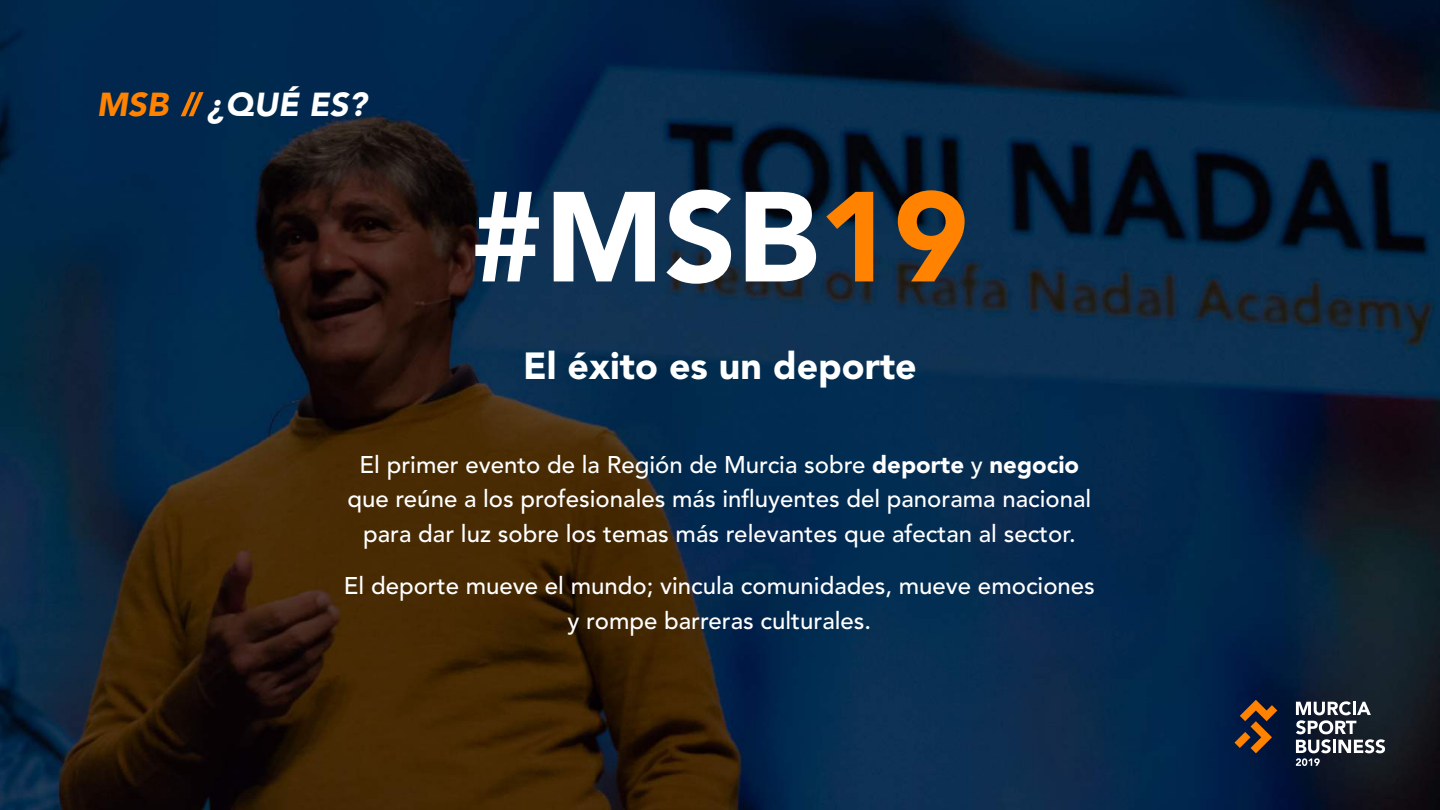
<style>
.page{position:relative;width:1440px;height:810px;background:#fff}
.page>*{position:absolute;margin:0;border:0;box-sizing:border-box;transform-origin:0 0}
.t1{font:900 37.5px "Avenir LT Std";color:#fff}
.t2{font:italic 900 33px "Avenir LT Std";color:#fff}
.t3{font:500 24px/34.8px "Avenir LT Std";color:#fff;text-align:center}
.s1{color:#ff8200}
.s2{font-weight:900}
</style>
<div class="page">
<img style="left:0;top:0;width:1440px;height:810px">
<svg style="left:181px;top:92px;width:23px;height:24px"></svg>
<svg style="left:475px;top:192px;width:64px;height:89px"></svg>
<svg style="left:554px;top:192px;width:101px;height:89px"></svg>
<svg style="left:666px;top:190px;width:65px;height:94px"></svg>
<svg style="left:746px;top:192px;width:70px;height:89px"></svg>
<svg style="left:826px;top:192px;width:47px;height:89px"></svg>
<svg style="left:898px;top:190px;width:67px;height:91px"></svg>
<svg style="left:1234px;top:700px;width:43px;height:53px"></svg>
<svg style="left:1296px;top:701px;width:89px;height:65px"></svg>
<h2 class="t2" style="left:97px;top:85px;width:272px"><span class="s1">MSB</span> ¿QUÉ ES?</h2>
<h1 class="t1" style="left:523px;top:343px;width:395px">El éxito es un deporte</h1>
<p class="t3" style="left:348px;top:448px;width:745px">El primer evento de la Región de Murcia sobre <span class="s2">deporte</span> y <span class="s2">negocio </span>que reúne a los profesionales más influyentes del panorama nacional para dar luz sobre los temas más relevantes que afectan al sector.</p>
<p class="t3" style="left:344px;top:569px;width:753px">El deporte mueve el mundo; vincula comunidades, mueve emociones y rompe barreras culturales.</p>
</div>
